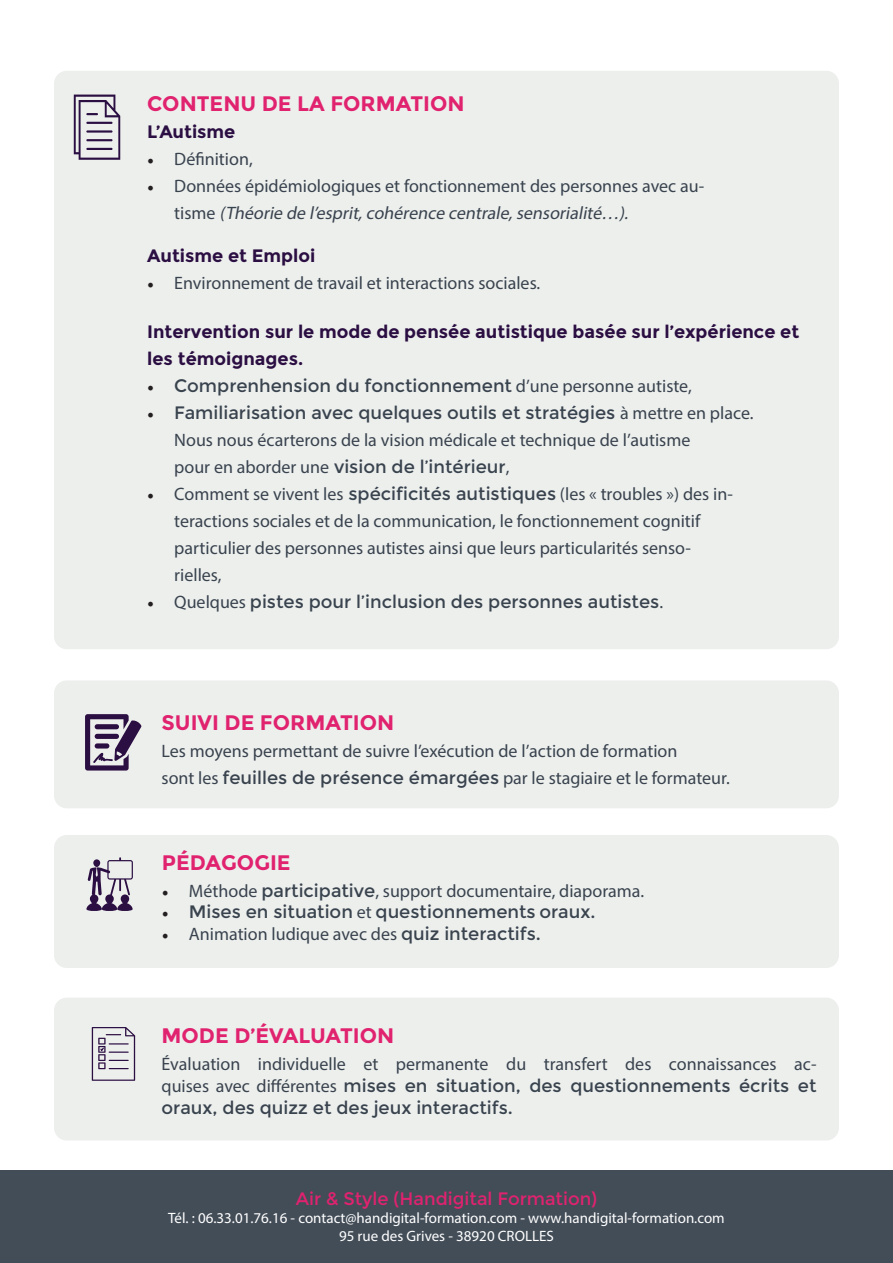
<style>
.page{position:relative;width:893px;height:1263px;background:#fff}
.page>*{position:absolute;margin:0;border:0;box-sizing:border-box;transform-origin:0 0}
.t1{font:700 21px "Montserrat";color:#e0226f}
.t2{font:18px/27px "Myriad Pro";color:#39434e}
.t3{font:18px "Montserrat";color:#39434e}
.t4{font:700 18px/27px "Montserrat";color:#2b0e42}
.t5{font:18px "Montserrat";color:#e0226f}
.t6{font:15px "Myriad Pro";color:#fff}
.s1{font-family:"Minion Pro";color:#231f20}
.s2{font-style:italic}
.s3{font-family:"Myriad Pro"}
.s4{font-family:"Montserrat"}
</style>
<div class="page">
<div style="left:0;top:1170px;width:893px;height:93px;background:#434d58"></div>
<div style="left:54px;top:71px;width:785px;height:578px;background:#edefed;border-radius:13px"></div>
<svg style="left:74px;top:95px;width:46px;height:65px"></svg>
<div style="left:54px;top:680px;width:785px;height:128px;background:#edefed;border-radius:13px"></div>
<svg style="left:85px;top:714px;width:56px;height:56px"></svg>
<div style="left:54px;top:997px;width:785px;height:143px;background:#edefed;border-radius:13px"></div>
<svg style="left:92px;top:1027px;width:43px;height:54px"></svg>
<div style="left:54px;top:835px;width:785px;height:133px;background:#edefed;border-radius:13px"></div>
<svg style="left:86px;top:857px;width:47px;height:54px"></svg>
<p class="t1" style="left:147px;top:91px;width:319px">CONTENU DE LA FORMATION</p>
<p class="t4" style="left:147px;top:118px;width:90px">L’Autisme</p>
<p class="t2" style="left:147px;top:145px;width:107px"><span class="s1">•</span> Définition,</p>
<p class="t2" style="left:174px;top:172px;width:531px;text-indent:-27px"><span class="s1">•</span> Données épidémiologiques et fonctionnement des personnes avec au&shy;t i s m e <span class="s2">(Théorie de l’esprit,cohérence centrale,sensorialité…).</span></p>
<p class="t4" style="left:147px;top:242px;width:170px">Autisme et Emploi</p>
<p class="t2" style="left:147px;top:269px;width:395px"><span class="s1">•</span> Environnement de travail et interactions sociales.</p>
<p class="t4" style="left:147px;top:318px;width:653px">Intervention sur le mode de pensée autistique basée sur l’expérience et les témoignages.</p>
<p class="t3" style="left:147px;top:375px;width:546px"><span class="s1">•</span> Comprenhension du fonctionnement <span class="s3">d’une personne autiste,</span></p>
<p class="t2" style="left:174px;top:399px;width:581px;text-indent:-27px"><span class="s1">•</span> <span class="s4">Familiarisation avec quelques outils et stratégies</span> à mettre en place.<br>Nous nous écarterons de la vision médicale et technique de l’autisme<br>pour en aborder une <span class="s4">vision de l’intérieur</span>,</p>
<p class="t2" style="left:174px;top:480px;width:560px;text-indent:-27px"><span class="s1">•</span> Comment se vivent les <span class="s4">spécificités autistiques</span> (les « troubles ») des in&shy;teractions sociales et de la communication, le fonctionnement cognitif particulier des personnes autistes ainsi que leurs particularités senso&shy;rielles,</p>
<p class="t3" style="left:147px;top:591px;width:517px"><span class="s1">•</span> <span class="s3">Quelques</span> pistes pour l’inclusion des personnes autistes<span class="s3">.</span></p>
<p class="t1" style="left:162px;top:710px;width:234px">SUIVI DE FORMATION</p>
<p class="t2" style="left:162px;top:737px;width:570px">Les moyens permettant de suivre l’exécution de l’action de formation<br>sont les <span class="s4">feuilles de présence émargées</span> par le stagiaire et le formateur.</p>
<p class="t1" style="left:162px;top:850px;width:130px">PÉDAGOGIE</p>
<p class="t2" style="left:162px;top:877px;width:484px"><span class="s1">•</span> Méthode <span class="s4">participative</span>, support documentaire, diaporama.</p>
<p class="t3" style="left:162px;top:902px;width:435px"><span class="s1">•</span> Mises en situation <span class="s3">et</span> questionnements oraux.</p>
<p class="t2" style="left:162px;top:920px;width:380px"><span class="s1">•</span> Animation ludique avec des <span class="s4">quiz interactifs.</span></p>
<p class="t1" style="left:162px;top:1023px;width:234px">MODE D’ÉVALUATION</p>
<p class="t2" style="left:162px;top:1053px;width:656px;line-height:21.6px;text-align:justify">Évaluation individuelle et permanente du transfert des connaissances ac&shy;quises avec différentes <span class="s4">mises en situation, des questionnements écrits et oraux, des quizz et des jeux interactifs.</span></p>
<p class="t5" style="left:296px;top:1188px;width:303px">Air &amp; Style (Handigital Formation)</p>
<p class="t6" style="left:168px;top:1209px;width:558px">Tél. : 06.33.01.76.16 - contact@handigital-formation.com - www.handigital-formation.com</p>
<p class="t6" style="left:339px;top:1227px;width:216px">95 rue des Grives - 38920 CROLLES</p>
</div>
